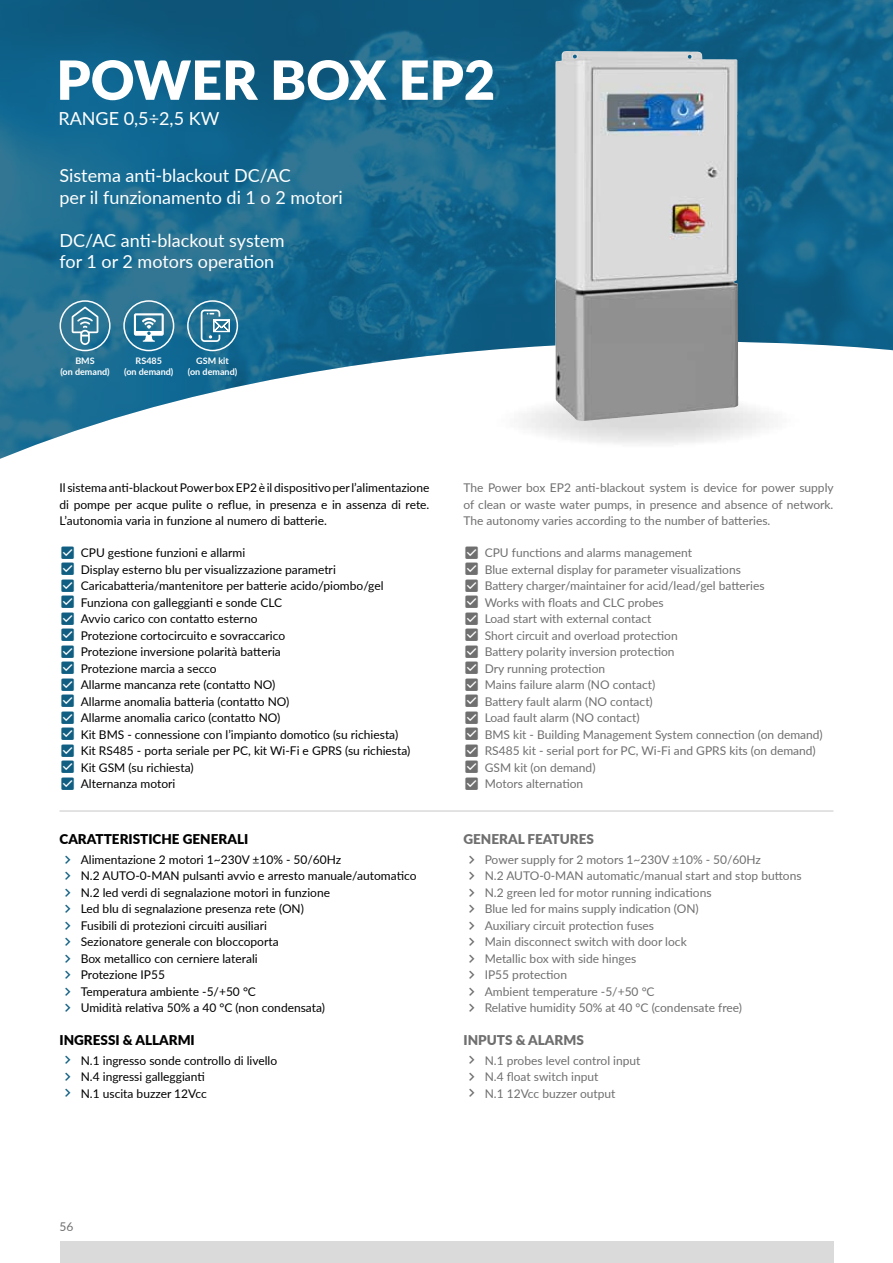
<style>
.page{position:relative;width:893px;height:1263px;background:#fff}
.page>*{position:absolute;margin:0;border:0;box-sizing:border-box;transform-origin:0 0}
.t1{font:900 54px "Lato";color:#fff}
.t2{font:18px/21.6px "Lato";color:#fff}
.t3{font:900 13.5px "Lato";color:#000}
.t4{font:900 13.5px "Lato";color:#706f6f}
.t5{font:12px/16.5px "Lato";color:#000}
.t6{font:12px/16.5px "Lato";color:#706f6f}
.t7{font:700 9px/10.8px "Lato";color:#fff;text-align:center}
</style>
<div class="page">
<div style="left:60px;top:1242px;width:773px;height:21px;background:#dadada"></div>
<img style="left:0;top:0;width:893px;height:459px">
<svg style="left:481px;top:385px;width:331px;height:71px"></svg>
<img style="left:555px;top:51px;width:180px;height:370px">
<hr style="left:60px;top:810px;width:773px;height:2px;background:#dadada">
<svg style="left:72px;top:306px;width:26px;height:39px"></svg>
<div style="left:60px;top:300px;width:51px;height:51px;border:2px solid #fff;border-radius:50%"></div>
<svg style="left:134px;top:313px;width:30px;height:29px"></svg>
<div style="left:123px;top:300px;width:51px;height:51px;border:2px solid #fff;border-radius:50%"></div>
<div style="left:201px;top:310px;width:19px;height:32px;border:2px solid #fff;border-radius:3px"></div>
<svg style="left:207px;top:313px;width:23px;height:26px"></svg>
<div style="left:187px;top:300px;width:51px;height:51px;border:2px solid #fff;border-radius:50%"></div>
<h1 class="t1" style="left:56px;top:39px;width:440px">POWER BOX EP2</h1>
<h2 class="t2" style="left:58px;top:107px;width:162px">RANGE 0,5÷2,5 KW</h2>
<h2 class="t2" style="left:60px;top:164px;width:285px">Sistema anti-blackout DC/AC<br>per il funzionamento di 1 o 2 motori</h2>
<h2 class="t2" style="left:60px;top:229px;width:227px">DC/AC anti-blackout system for 1 or 2 motors operation</h2>
<p class="t7" style="left:60px;top:355px;width:51px">BMS<br>(on demand)</p>
<p class="t7" style="left:124px;top:355px;width:51px">RS485<br>(on demand)</p>
<p class="t7" style="left:188px;top:355px;width:51px">GSM kit<br>(on demand)</p>
<p class="t5" style="left:60px;top:479px;width:371px;text-align:justify">Il sistema anti-blackout Power box EP2 è il dispositivo per l’alimentazione di pompe per acque pulite o reflue, in presenza e in assenza di rete.<br>L’autonomia varia in funzione al numero di batterie.</p>
<p class="t6" style="left:463px;top:479px;width:372px;text-align:justify">The Power box EP2 anti-blackout system is device for power supply of clean or waste water pumps, in presence and absence of network.<br>The autonomy varies according to the number of batteries.</p>
<p class="t5" style="left:81px;top:544px;width:331px">CPU gestione funzioni e allarmi<br>Display esterno blu per visualizzazione parametri Caricabatteria/mantenitore per batterie acido/piombo/gel Funziona con galleggianti e sonde CLC<br>Avvio carico con contatto esterno<br>Protezione cortocircuito e sovraccarico<br>Protezione inversione polarità batteria<br>Protezione marcia a secco<br>Allarme mancanza rete (contatto NO)<br>Allarme anomalia batteria (contatto NO)<br>Allarme anomalia carico (contatto NO)<br>Kit BMS - connessione con l’impianto domotico (su richiesta)<br>Kit RS485 - porta seriale per PC, kit Wi-Fi e GPRS (su richiesta)<br>Kit GSM (su richiesta)<br>Alternanza motori</p>
<p class="t6" style="left:485px;top:544px;width:340px">CPU functions and alarms management<br>Blue external display for parameter visualizations<br>Battery charger/maintainer for acid/lead/gel batteries<br>Works with floats and CLC probes<br>Load start with external contact<br>Short circuit and overload protection<br>Battery polarity inversion protection<br>Dry running protection<br>Mains failure alarm (NO contact)<br>Battery fault alarm (NO contact)<br>Load fault alarm (NO contact)<br>BMS kit - Building Management System connection (on demand)<br>RS485 kit - serial port for PC, Wi-Fi and GPRS kits (on demand)<br>GSM kit (on demand)<br>Motors alternation</p>
<p class="t3" style="left:60px;top:829px;width:190px">CARATTERISTICHE GENERALI</p>
<p class="t4" style="left:463px;top:829px;width:132px">GENERAL FEATURES</p>
<p class="t5" style="left:81px;top:851px;width:337px">Alimentazione 2 motori 1~230V ±10% - 50/60Hz<br>N.2 AUTO-0-MAN pulsanti avvio e arresto manuale/automatico N.2 led verdi di segnalazione motori in funzione<br>Led blu di segnalazione presenza rete (ON)<br>Fusibili di protezioni circuiti ausiliari<br>Sezionatore generale con bloccoporta<br>Box metallico con cerniere laterali<br>Protezione IP55<br>Temperatura ambiente -5/+50 °C<br>Umidità relativa 50% a 40 °C (non condensata)</p>
<p class="t6" style="left:485px;top:851px;width:318px">Power supply for 2 motors 1~230V ±10% - 50/60Hz<br>N.2 AUTO-0-MAN automatic/manual start and stop buttons N.2 green led for motor running indications<br>Blue led for mains supply indication (ON)<br>Auxiliary circuit protection fuses<br>Main disconnect switch with door lock<br>Metallic box with side hinges<br>IP55 protection<br>Ambient temperature -5/+50 °C<br>Relative humidity 50% at 40 °C (condensate free)</p>
<p class="t3" style="left:60px;top:1029px;width:137px">INGRESSI &amp; ALLARMI</p>
<p class="t4" style="left:463px;top:1029px;width:122px">INPUTS &amp; ALARMS</p>
<p class="t5" style="left:81px;top:1051px;width:198px">N.1 ingresso sonde controllo di livello<br>N.4 ingressi galleggianti<br>N.1 uscita buzzer 12Vcc</p>
<p class="t6" style="left:485px;top:1051px;width:157px">N.1 probes level control input<br>N.4 float switch input<br>N.1 12Vcc buzzer output</p>
<p class="t6" style="left:60px;top:1218px;width:15px">56</p>
</div>
